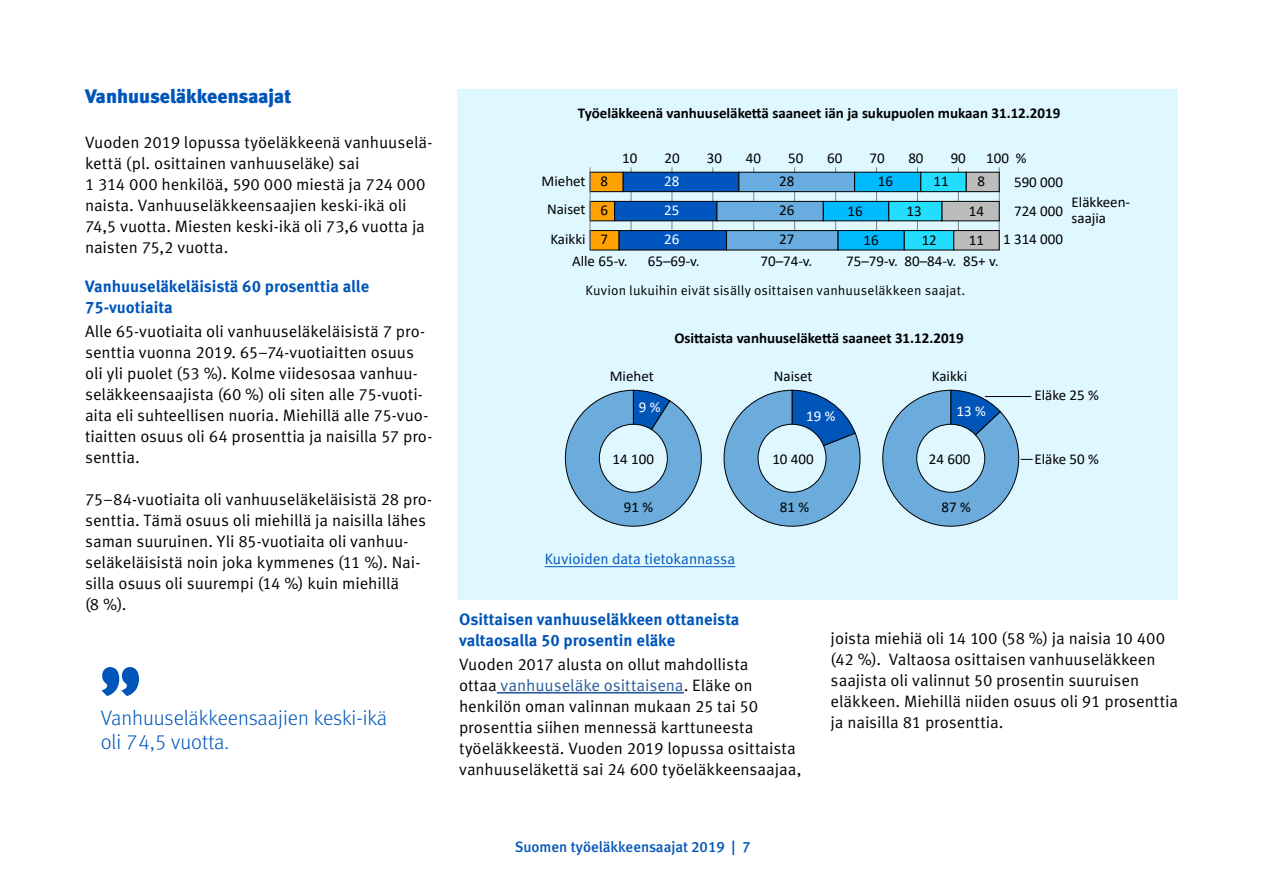
<style>
.page{position:relative;width:1263px;height:893px;background:#fff}
.page>*{position:absolute;margin:0;border:0;box-sizing:border-box;transform-origin:0 0}
.t1{font:300 21px "Meta OT";color:#0055b9}
.Leipä{font:19.5px "Meta Black LF";color:#0055b9}
.Leipä-2{font:16.5px/21px "Meta Pro Norm";letter-spacing:-.005em;color:#000}
._3__otsikko{font:16.5px/21px "Meta Pro Norm";letter-spacing:-.005em;color:#000}
._3__otsikko-2{font:700 16.5px/21px "Meta Pro";color:#0055b9}
.t2{font:15px/29.2px "Calibri";color:#000}
.Graafiotsikko{font:700 15px "Calibri";color:#000}
.t3{font:15px "Meta Medium LF";color:#0055b9}
.Linkkiteksti{font:15px "Meta Normal LF";color:#0055b9}
.t4{font:15px/29.2px "Calibri";color:#fff;text-align:justify}
.Kuvion_alaselite{font:13.5px "Meta Pro Norm";letter-spacing:.005em;color:#000}
.s1{color:#275b9b}
</style>
<div class="page">
<div style="left:458px;top:89px;width:720px;height:511px;background:#dff8ff"></div>
<hr style="left:631px;top:167px;width:1px;height:83px;background:#818181">
<hr style="left:672px;top:167px;width:1px;height:83px;background:#818181">
<hr style="left:712px;top:167px;width:1px;height:83px;background:#818181">
<hr style="left:753px;top:167px;width:1px;height:83px;background:#818181">
<hr style="left:794px;top:167px;width:1px;height:83px;background:#818181">
<hr style="left:835px;top:167px;width:1px;height:83px;background:#818181">
<hr style="left:876px;top:167px;width:1px;height:83px;background:#818181">
<hr style="left:917px;top:167px;width:1px;height:83px;background:#818181">
<hr style="left:958px;top:167px;width:1px;height:83px;background:#818181">
<hr style="left:999px;top:167px;width:1px;height:83px;background:#818181">
<svg style="left:589px;top:171px;width:411px;height:80px"></svg>
<hr style="left:590px;top:167px;width:1px;height:83px;background:#818181">
<svg style="left:564px;top:389px;width:469px;height:138px"></svg>
<hr style="left:545px;top:566px;width:190px;height:1px;background:#0055b9">
<hr style="left:497px;top:692px;width:187px;height:1px;background:#275b9b">
<svg style="left:101px;top:667px;width:38px;height:29px"></svg>
<p class="Leipä" style="left:85px;top:84px;width:208px">Vanhuuseläkkeensaajat</p>
<p class="Leipä-2" style="left:85px;top:131px;width:349px">Vuoden 2019 lopussa työeläkkeenä vanhuuselä&shy;kettä (pl. osittainen vanhuuseläke) sai<br>1 314 000 henkilöä, 590 000 miestä ja 724 000 naista. Vanhuuseläkkeensaajien keski-ikä oli 74,5 vuotta. Miesten keski-ikä oli 73,6 vuotta ja naisten 75,2 vuotta.</p>
<h2 class="_3__otsikko-2" style="left:85px;top:275px;width:286px">Vanhuuseläkeläisistä 60 prosenttia alle<br>75-vuotiaita</h2>
<p class="Leipä-2" style="left:85px;top:320px;width:349px">Alle 65-vuotiaita oli vanhuuseläkeläisistä 7 pro&shy;senttia vuonna 2019. 65–74-vuotiaitten osuus oli yli puolet (53 %). Kolme viidesosaa vanhuu&shy;seläkkeensaajista (60 %) oli siten alle 75-vuoti&shy;aita eli suhteellisen nuoria. Miehillä alle 75-vuo&shy;tiaitten osuus oli 64 prosenttia ja naisilla 57 pro&shy;senttia.</p>
<p class="Leipä-2" style="left:85px;top:488px;width:349px">75–84-vuotiaita oli vanhuuseläkeläisistä 28 pro&shy;senttia. Tämä osuus oli miehillä ja naisilla lähes saman suuruinen. Yli 85-vuotiaita oli vanhuu&shy;seläkeläisistä noin joka kymmenes (11 %). Nai&shy;silla osuus oli suurempi (14 %) kuin miehillä<br>(8 %).</p>
<p class="Graafiotsikko" style="left:578px;top:102px;width:484px">Työeläkkeenä vanhuuseläkettä saaneet iän ja sukupuolen mukaan 31.12.2019</p>
<p class="t2" style="left:622px;top:143px;width:17px">10</p>
<p class="t2" style="left:664px;top:143px;width:17px">20</p>
<p class="t2" style="left:707px;top:143px;width:17px">30</p>
<p class="t2" style="left:746px;top:143px;width:17px">40</p>
<p class="t2" style="left:788px;top:143px;width:17px">50</p>
<p class="t2" style="left:827px;top:143px;width:17px">60</p>
<p class="t2" style="left:869px;top:143px;width:17px">70</p>
<p class="t2" style="left:908px;top:143px;width:17px">80</p>
<p class="t2" style="left:951px;top:143px;width:17px">90</p>
<p class="t2" style="left:1014px;top:145px;width:51px;line-height:24.5px;text-indent:-28px">100 %<br>590 000</p>
<p class="t2" style="left:1003px;top:196px;width:62px;line-height:28.5px;text-align:right">724 000<br>1 314 000</p>
<p class="t2" style="left:1071px;top:193px;width:60px;line-height:16.5px">Eläkkeen&shy;saajia</p>
<p class="t2" style="left:542px;top:166px;width:46px;line-height:28.5px;text-align:center">Miehet<br>Naiset</p>
<p class="t2" style="left:550px;top:224px;width:37px">Kaikki</p>
<p class="t2" style="left:600px;top:166px;width:9px;text-align:justify">8<br>6<br>7</p>
<p class="t4" style="left:664px;top:166px;width:17px">28<br>25<br>26</p>
<p class="t2" style="left:779px;top:166px;width:17px;text-align:justify">28<br>26<br>27</p>
<p class="t2" style="left:878px;top:166px;width:17px">16</p>
<p class="t2" style="left:933px;top:166px;width:17px">11</p>
<p class="t2" style="left:978px;top:166px;width:9px">8</p>
<p class="t2" style="left:847px;top:196px;width:17px">16</p>
<p class="t2" style="left:906px;top:196px;width:17px">13</p>
<p class="t2" style="left:969px;top:196px;width:17px">14<br>11</p>
<p class="t2" style="left:864px;top:225px;width:17px">16</p>
<p class="t2" style="left:922px;top:225px;width:17px">12</p>
<p class="t2" style="left:572px;top:246px;width:57px">Alle 65-v.</p>
<p class="t2" style="left:648px;top:246px;width:53px">65–69-v.</p>
<p class="t2" style="left:760px;top:246px;width:53px">70–74-v.</p>
<p class="t2" style="left:846px;top:246px;width:154px">75–79-v. 80–84-v. 85+ v.</p>
<p class="Kuvion_alaselite" style="left:585px;top:280px;width:381px">Kuvion lukuihin eivät sisälly osittaisen vanhuuseläkkeen saajat.</p>
<p class="Graafiotsikko" style="left:674px;top:328px;width:291px">Osittaista vanhuuseläkettä saaneet 31.12.2019</p>
<p class="t2" style="left:610px;top:361px;width:46px">Miehet</p>
<p class="t2" style="left:774px;top:361px;width:40px">Naiset</p>
<p class="t2" style="left:932px;top:361px;width:37px">Kaikki</p>
<p class="t2" style="left:1034px;top:380px;width:66px">Eläke 25 %</p>
<p class="t4" style="left:639px;top:392px;width:23px">9 %</p>
<p class="t4" style="left:806px;top:401px;width:31px">19 %</p>
<p class="t4" style="left:956px;top:396px;width:31px">13 %</p>
<p class="t2" style="left:1034px;top:444px;width:66px">Eläke 50 %</p>
<p class="t2" style="left:613px;top:444px;width:43px">14 100</p>
<p class="t2" style="left:772px;top:444px;width:43px">10 400</p>
<p class="t2" style="left:929px;top:444px;width:43px">24 600</p>
<p class="t2" style="left:624px;top:492px;width:31px">91 %</p>
<p class="t2" style="left:780px;top:492px;width:31px">81 %</p>
<p class="t2" style="left:941px;top:492px;width:31px">87 %</p>
<p class="Linkkiteksti" style="left:545px;top:550px;width:192px">Kuvioiden data tietokannassa</p>
<h2 class="_3__otsikko-2" style="left:459px;top:607px;width:282px">Osittaisen vanhuuseläkkeen ottaneista valtaosalla 50 prosentin eläke</h2>
<h2 class="_3__otsikko" style="left:459px;top:652px;width:344px">Vuoden 2017 alusta on ollut mahdollista<br>ottaa <span class="s1">vanhuuseläke osittaisena</span>. Eläke on henkilön oman valinnan mukaan 25 tai 50 prosenttia siihen mennessä karttuneesta työeläkkeestä. Vuoden 2019 lopussa osittaista vanhuuseläkettä sai 24 600 työeläkkeensaajaa,</h2>
<h2 class="_3__otsikko" style="left:831px;top:627px;width:349px">joista miehiä oli 14 100 (58 %) ja naisia 10 400 (42 %). Valtaosa osittaisen vanhuuseläkkeen saajista oli valinnut 50 prosentin suuruisen eläkkeen. Miehillä niiden osuus oli 91 prosenttia</h2>
<p class="t1" style="left:101px;top:706px;width:288px">Vanhuuseläkkeensaajien keski-ikä</p>
<h2 class="_3__otsikko" style="left:831px;top:711px;width:174px">ja naisilla 81 prosenttia.</h2>
<p class="t1" style="left:101px;top:730px;width:130px">oli 74,5 vuotta.</p>
<p class="t3" style="left:515px;top:838px;width:237px">Suomen työeläkkeensaajat 2019 | 7</p>
</div>
